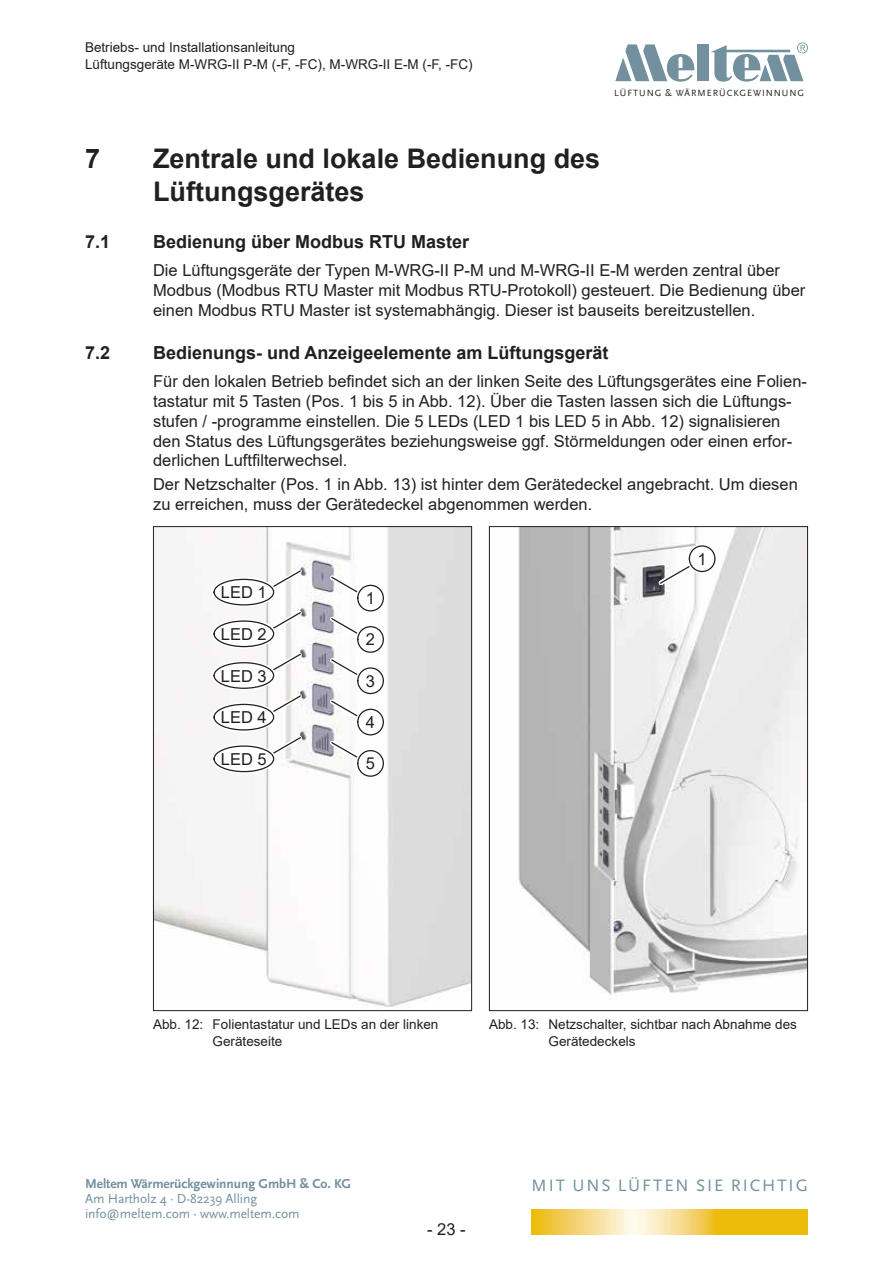
<style>
.page{position:relative;width:893px;height:1263px;background:#fff}
.page>*{position:absolute;margin:0;border:0;box-sizing:border-box;transform-origin:0 0}
.t1{font:700 27px/32.4px "Arial";color:#231f20}
.t2{font:700 18px "Arial";color:#231f20}
.t3{font:17.25px "Scala Sans Pro";letter-spacing:.11em;color:#72909d}
.t4{font:16.5px/19.8px "Arial";color:#231f20}
.t5{font:13.5px/16.2px "Arial";color:#231f20}
.t6{font:13.5px/15px "Scala Sans Pro";letter-spacing:-.005em;color:#72909d}
.t7{font:700 13.5px "Scala Sans Pro";letter-spacing:-.005em;color:#72909d}
.t8{font:9.45px "Scala Sans Pro";letter-spacing:.1em;color:#231f20}
</style>
<div class="page">
<svg style="left:615px;top:44px;width:80px;height:38px"></svg>
<div style="left:697px;top:44px;width:12px;height:37px;background:#72909d"></div>
<svg style="left:710px;top:43px;width:98px;height:39px"></svg>
<svg style="left:531px;top:1209px;width:277px;height:25px;background:#f2d05e"></svg>
<img style="left:155px;top:528px;width:315px;height:479px">
<div style="left:153px;top:526px;width:319px;height:485px;border:1px solid #231f20"></div>
<svg style="left:327px;top:572px;width:61px;height:209px"></svg>
<div style="left:358px;top:751px;width:25px;height:25px;background:#fff;border-radius:50%"></div>
<div style="left:357px;top:750px;width:27px;height:27px;border:1px solid #231f20;border-radius:50%"></div>
<svg style="left:210px;top:565px;width:96px;height:211px"></svg>
<div style="left:214px;top:746px;width:60px;height:26px;background:#fff;border-radius:50%"></div>
<div style="left:213px;top:745px;width:61px;height:27px;border:1px solid #231f20;border-radius:50%"></div>
<img style="left:518px;top:528px;width:288px;height:467px">
<div style="left:489px;top:526px;width:319px;height:485px;border:1px solid #231f20"></div>
<svg style="left:655px;top:541px;width:65px;height:48px"></svg>
<div style="left:689px;top:546px;width:26px;height:25px;background:#fff;border-radius:50%"></div>
<div style="left:689px;top:545px;width:26px;height:27px;border:1px solid #231f20;border-radius:50%"></div>
<p class="t5" style="left:85px;top:39px;width:389px">Betriebs- und Installationsanleitung<br>Lüftungsgeräte M-WRG-II P-M (-F, -FC), M-WRG-II E-M (-F, -FC)</p>
<p class="t8" style="left:614px;top:87px;width:191px">LÜFTUNG &amp; WÄRMERÜCKGEWINNUNG</p>
<h1 class="t1" style="left:85px;top:143px;width:17px">7</h1>
<h1 class="t1" style="left:153px;top:143px;width:449px">Zentrale und lokale Bedienung des<br>Lüftungsgerätes</h1>
<p class="t2" style="left:85px;top:229px;width:27px">7.1</p>
<p class="t2" style="left:153px;top:229px;width:318px">Bedienung über Modbus RTU Master</p>
<p class="t4" style="left:153px;top:260px;width:654px">Die Lüftungsgeräte der Typen M-WRG-II P-M und M-WRG-II E-M werden zentral über<br>Modbus (Modbus RTU Master mit Modbus RTU-Protokoll) gesteuert. Die Bedienung über einen Modbus RTU Master ist systemabhängig. Dieser ist bauseits bereitzustellen.</p>
<p class="t2" style="left:85px;top:340px;width:27px">7.2</p>
<p class="t2" style="left:153px;top:340px;width:457px">Bedienungs- und Anzeigeelemente am Lüftungsgerät</p>
<p class="t4" style="left:153px;top:371px;width:655px">Für den lokalen Betrieb befindet sich an der linken Seite des Lüftungsgerätes eine Folien&shy;tastatur mit 5 Tasten (Pos. 1 bis 5 in Abb. 12). Über die Tasten lassen sich die Lüftungs&shy;stufen / -programme einstellen. Die 5 LEDs (LED 1 bis LED 5 in Abb. 12) signalisieren den Status des Lüftungsgerätes beziehungsweise ggf. Störmeldungen oder einen erfor&shy;derlichen Luftfilterwechsel.</p>
<p class="t4" style="left:153px;top:475px;width:646px">Der Netzschalter (Pos. 1 in Abb. 13) ist hinter dem Gerätedeckel angebracht. Um diesen zu erreichen, muss der Gerätedeckel abgenommen werden.</p>
<p class="t4" style="left:221px;top:582px;width:47px">LED 1</p>
<p class="t4" style="left:221px;top:624px;width:47px">LED 2</p>
<p class="t4" style="left:221px;top:666px;width:47px">LED 3</p>
<p class="t4" style="left:221px;top:707px;width:47px">LED 4</p>
<p class="t4" style="left:221px;top:749px;width:47px">LED 5</p>
<p class="t4" style="left:366px;top:588px;width:11px">1</p>
<p class="t4" style="left:366px;top:629px;width:11px">2</p>
<p class="t4" style="left:366px;top:671px;width:11px">3</p>
<p class="t4" style="left:366px;top:712px;width:11px">4</p>
<p class="t4" style="left:366px;top:753px;width:11px">5</p>
<p class="t4" style="left:698px;top:549px;width:11px">1</p>
<p class="t5" style="left:213px;top:1016px;width:227px;text-indent:-60px">Abb. 12: Folientastatur und LEDs an der linken<br>Geräteseite</p>
<p class="t5" style="left:548px;top:1016px;width:250px;text-indent:-60px">Abb. 13: Netzschalter, sichtbar nach Abnahme des<br>Gerätedeckels</p>
<p class="t7" style="left:85px;top:1176px;width:267px">Meltem Wärmerückgewinnung GmbH &amp; Co. KG</p>
<p class="t6" style="left:85px;top:1191px;width:216px">Am Hartholz 4 · D-82239 Alling info@meltem.com · www.meltem.com</p>
<p class="t4" style="left:427px;top:1219px;width:40px">- 23 -</p>
<p class="t3" style="left:532px;top:1175px;width:278px">MIT UNS LÜFTEN SIE RICHTIG</p>
</div>
